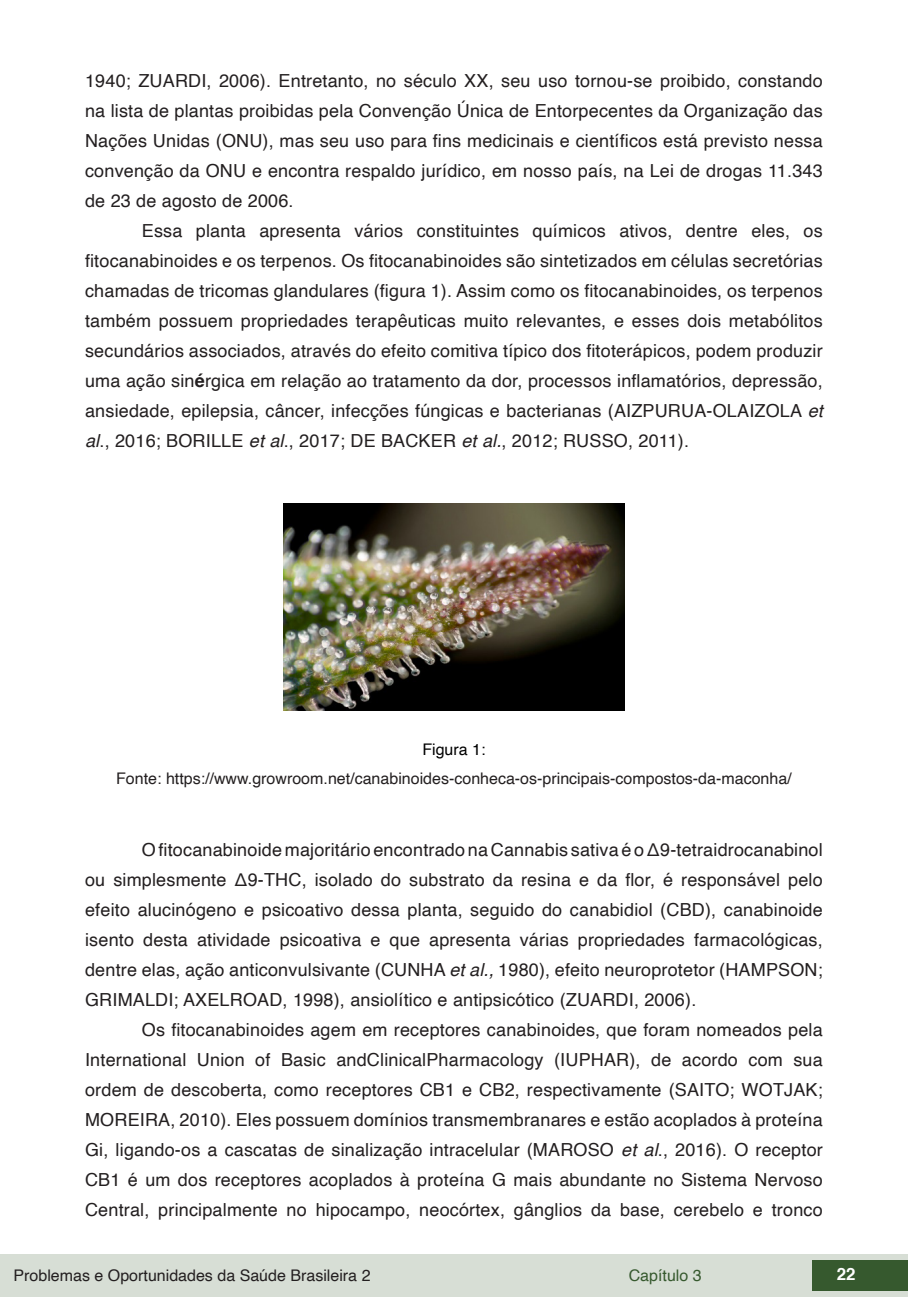
<style>
.page{position:relative;width:908px;height:1304px;background:#fff}
.page>*{position:absolute;margin:0;border:0;box-sizing:border-box;transform-origin:0 0}
.txt{font:18px/30px "Helvetica";letter-spacing:.01em;color:#231f20;text-align:justify}
.t1{font:700 16.8px "Helvetica";color:#fff}
.fonte_tab_gra_imag{font:16px "Helvetica";color:#231f20}
.t2{font:16px "Helvetica";color:#36592e}
.info_tab_graf_imag{font:16px "Helvetica";color:#000}
.s1{font-weight:700}
.s2{font-style:italic}
</style>
<div class="page">
<div style="left:0;top:1254px;width:906px;height:43px;background:#d7ded5"></div>
<div style="left:812px;top:1261px;width:95px;height:30px;background:#36592e"></div>
<img style="left:283px;top:504px;width:341px;height:206px">
<p class="txt" style="left:85px;top:66px;width:738px">1940; ZUARDI, 2006). Entretanto, no século XX, seu uso tornou-se proibido, constando na lista de plantas proibidas pela Convenção Única de Entorpecentes da Organização das Nações Unidas (ONU), mas seu uso para fins medicinais e científicos está previsto nessa convenção da ONU e encontra respaldo jurídico, em nosso país, na Lei de drogas 11.343 de 23 de agosto de 2006.</p>
<p class="txt" style="left:85px;top:216px;width:739px;text-indent:57px">Essa planta apresenta vários constituintes químicos ativos, dentre eles, os fitocanabinoides e os terpenos. Os fitocanabinoides são sintetizados em células secretórias chamadas de tricomas glandulares (figura 1). Assim como os fitocanabinoides, os terpenos também possuem propriedades terapêuticas muito relevantes, e esses dois metabólitos secundários associados, através do efeito comitiva típico dos fitoterápicos, podem produzir uma ação sin<span class="s1">é</span>rgica em relação ao tratamento da dor, processos inflamatórios, depressão, ansiedade, epilepsia, câncer, infecções fúngicas e bacterianas (AIZPURUA-OLAIZOLA <span class="s2">et al</span>., 2016; BORILLE <span class="s2">et al</span>., 2017; DE BACKER <span class="s2">et al.</span>, 2012; RUSSO, 2011).</p>
<p class="info_tab_graf_imag" style="left:422px;top:737px;width:65px">Figura 1:</p>
<p class="fonte_tab_gra_imag" style="left:116px;top:766px;width:676px">Fonte: https://www.growroom.net/canabinoides-conheca-os-principais-compostos-da-maconha/</p>
<p class="txt" style="left:85px;top:835px;width:738px;text-indent:57px">O fitocanabinoide majoritário encontrado na Cannabis sativa é o Δ9-tetraidrocanabinol ou simplesmente Δ9-THC, isolado do substrato da resina e da flor, é responsável pelo efeito alucinógeno e psicoativo dessa planta, seguido do canabidiol (CBD), canabinoide isento desta atividade psicoativa e que apresenta várias propriedades farmacológicas, dentre elas, ação anticonvulsivante (CUNHA <span class="s2">et al.,</span> 1980), efeito neuroprotetor (HAMPSON; GRIMALDI; AXELROAD, 1998), ansiolítico e antipsicótico (ZUARDI, 2006).</p>
<p class="txt" style="left:85px;top:1015px;width:739px;text-indent:57px">Os fitocanabinoides agem em receptores canabinoides, que foram nomeados pela International Union of Basic andClinicalPharmacology (IUPHAR), de acordo com sua ordem de descoberta, como receptores CB1 e CB2, respectivamente (SAITO; WOTJAK; MOREIRA, 2010). Eles possuem domínios transmembranares e estão acoplados à proteína Gi, ligando-os a cascatas de sinalização intracelular (MAROSO <span class="s2">et al</span>., 2016). O receptor CB1 é um dos receptores acoplados à proteína G mais abundante no Sistema Nervoso Central, principalmente no hipocampo, neocórtex, gânglios da base, cerebelo e tronco</p>
<p class="fonte_tab_gra_imag" style="left:14px;top:1263px;width:358px">Problemas e Oportunidades da Saúde Brasileira 2</p>
<p class="t2" style="left:628px;top:1263px;width:74px">Capítulo 3</p>
<p class="t1" style="left:836px;top:1261px;width:20px">22</p>
</div>
